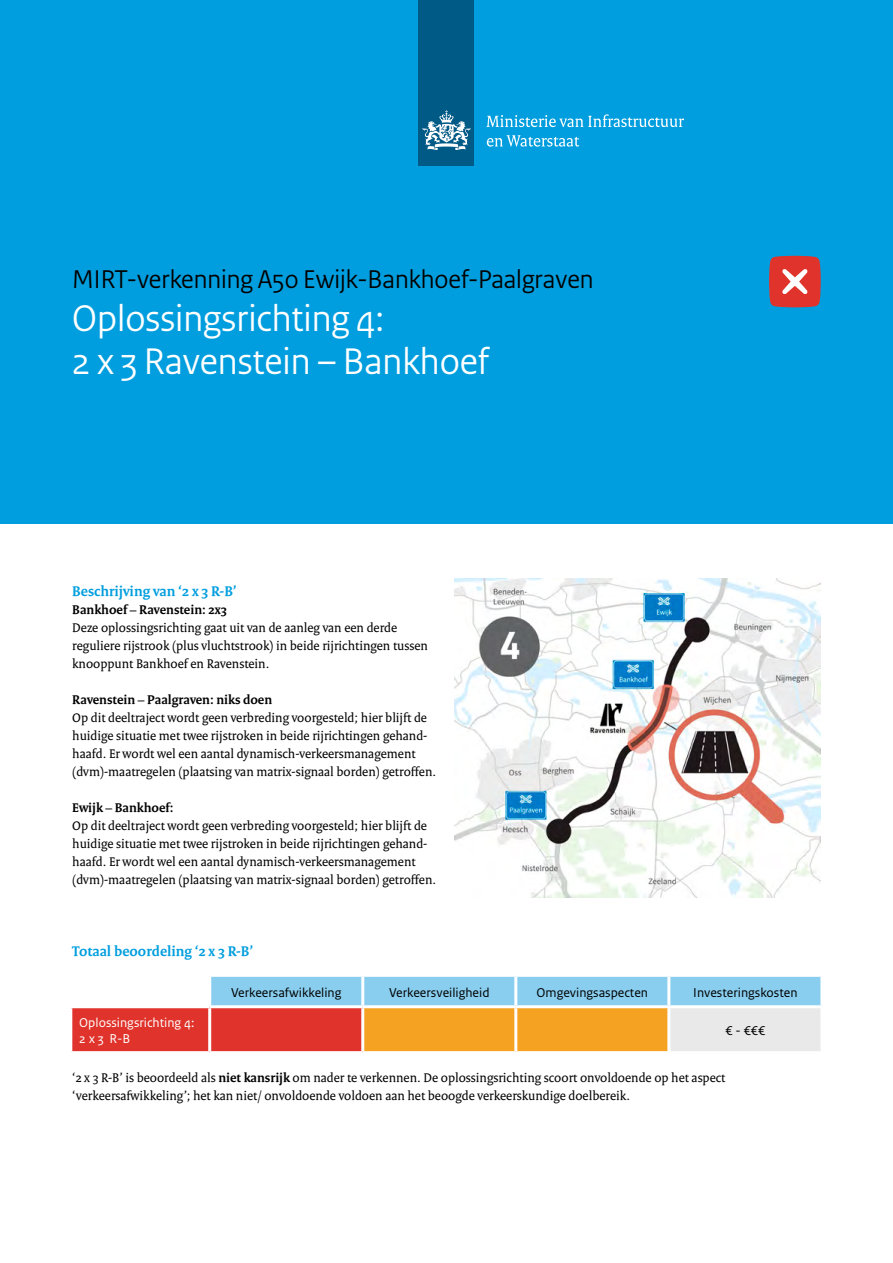
<style>
.page{position:relative;width:893px;height:1263px;background:#fff}
.page>*{position:absolute;margin:0;border:0;box-sizing:border-box;transform-origin:0 0}
.t1{font:39px/42.9px "Rijksoverheid Sans Heading";color:#fff}
.t2{font:27px "Rijksoverheid Sans Heading";color:#000}
.t3{font:700 15px "Rijksoverheid Serif";color:#009ede}
.t4{font:13.5px/18px "Rijksoverheid Serif";color:#000}
.t5{font:13.5px "Rijksoverheid Sans Text";color:#000}
.t6{font:700 13.5px "Rijksoverheid Serif";color:#000}
.t7{font:13.5px/16.5px "Rijksoverheid Sans Text";color:#fff}
.s1{font-weight:700}
</style>
<div class="page">
<div style="left:0;top:0;width:893px;height:524px;background:#009ede"></div>
<div style="left:419px;top:0;width:55px;height:166px;background:#005a86"></div>
<svg style="left:423px;top:110px;width:47px;height:40px"></svg>
<svg style="left:486px;top:114px;width:198px;height:13px"></svg>
<svg style="left:487px;top:135px;width:92px;height:12px"></svg>
<svg style="left:769px;top:256px;width:52px;height:51px;background:#d94f4b"></svg>
<img style="left:455px;top:578px;width:366px;height:319px">
<svg style="left:72px;top:977px;width:748px;height:74px;background:#c89c82"></svg>
<div style="left:669px;top:1007px;width:153px;height:46px;background:#e9e9e9"></div>
<hr style="left:208px;top:977px;width:3px;height:28px;background:#fff">
<hr style="left:361px;top:977px;width:3px;height:28px;background:#fff">
<hr style="left:514px;top:977px;width:3px;height:28px;background:#fff">
<hr style="left:667px;top:977px;width:3px;height:28px;background:#fff">
<hr style="left:69px;top:1005px;width:141px;height:3px;background:#fff">
<hr style="left:210px;top:1005px;width:153px;height:3px;background:#fff">
<hr style="left:208px;top:1008px;width:3px;height:43px;background:#fff">
<hr style="left:363px;top:1005px;width:153px;height:3px;background:#fff">
<hr style="left:361px;top:1008px;width:3px;height:43px;background:#fff">
<hr style="left:516px;top:1005px;width:153px;height:3px;background:#fff">
<hr style="left:514px;top:1008px;width:3px;height:43px;background:#fff">
<hr style="left:669px;top:1005px;width:154px;height:3px;background:#fff">
<hr style="left:667px;top:1008px;width:3px;height:43px;background:#fff">
<hr style="left:820px;top:1008px;width:3px;height:43px;background:#fff">
<hr style="left:669px;top:1051px;width:154px;height:3px;background:#fff">
<h1 class="t2" style="left:72px;top:264px;width:523px">MIRT-verkenning A50 Ewijk-Bankhoef-Paalgraven</h1>
<h1 class="t1" style="left:72px;top:297px;width:418px">Oplossingsrichting 4:<br>2 x 3 Ravenstein – Bankhoef</h1>
<h2 class="t3" style="left:72px;top:582px;width:166px">Beschrijving van ‘2 x 3 R-B’</h2>
<h3 class="t6" style="left:72px;top:601px;width:156px">Bankhoef – Ravenstein: 2x3</h3>
<p class="t4" style="left:72px;top:618px;width:357px">Deze oplossingsrichting gaat uit van de aanleg van een derde reguliere rijstrook (plus vluchtstrook) in beide rijrichtingen tussen knooppunt Bankhoef en Ravenstein.</p>
<h3 class="t6" style="left:72px;top:691px;width:201px">Ravenstein – Paalgraven: niks doen</h3>
<p class="t4" style="left:72px;top:708px;width:365px">Op dit deeltraject wordt geen verbreding voorgesteld; hier blijft de huidige situatie met twee rijstroken in beide rijrichtingen gehand&shy;haafd. Er wordt wel een aantal dynamisch-verkeersmanagement (dvm)-maatregelen (plaatsing van matrix-signaal borden) getroffen.</p>
<h3 class="t6" style="left:72px;top:799px;width:103px">Ewijk – Bankhoef:</h3>
<p class="t4" style="left:72px;top:816px;width:365px">Op dit deeltraject wordt geen verbreding voorgesteld; hier blijft de huidige situatie met twee rijstroken in beide rijrichtingen gehand&shy;haafd. Er wordt wel een aantal dynamisch-verkeersmanagement (dvm)-maatregelen (plaatsing van matrix-signaal borden) getroffen.</p>
<h2 class="t3" style="left:72px;top:942px;width:183px">Totaal beoordeling ‘2 x 3 R-B’</h2>
<p class="t5" style="left:231px;top:984px;width:112px">Verkeersafwikkeling</p>
<p class="t5" style="left:389px;top:984px;width:102px">Verkeersveiligheid</p>
<p class="t5" style="left:537px;top:984px;width:113px">Omgevingsaspecten</p>
<p class="t5" style="left:693px;top:984px;width:106px">Investeringskosten</p>
<p class="t7" style="left:79px;top:1014px;width:117px">Oplossingsrichting 4:<br>2 x 3 R-B</p>
<p class="t5" style="left:726px;top:1023px;width:41px">€ - €€€</p>
<p class="t4" style="left:72px;top:1068px;width:655px">‘2 x 3 R-B’ is beoordeeld als <span class="s1">niet kansrijk</span> om nader te verkennen. De oplossingsrichting scoort onvoldoende op het aspect ‘verkeersafwikkeling’; het kan niet/ onvoldoende voldoen aan het beoogde verkeerskundige doelbereik.</p>
</div>
